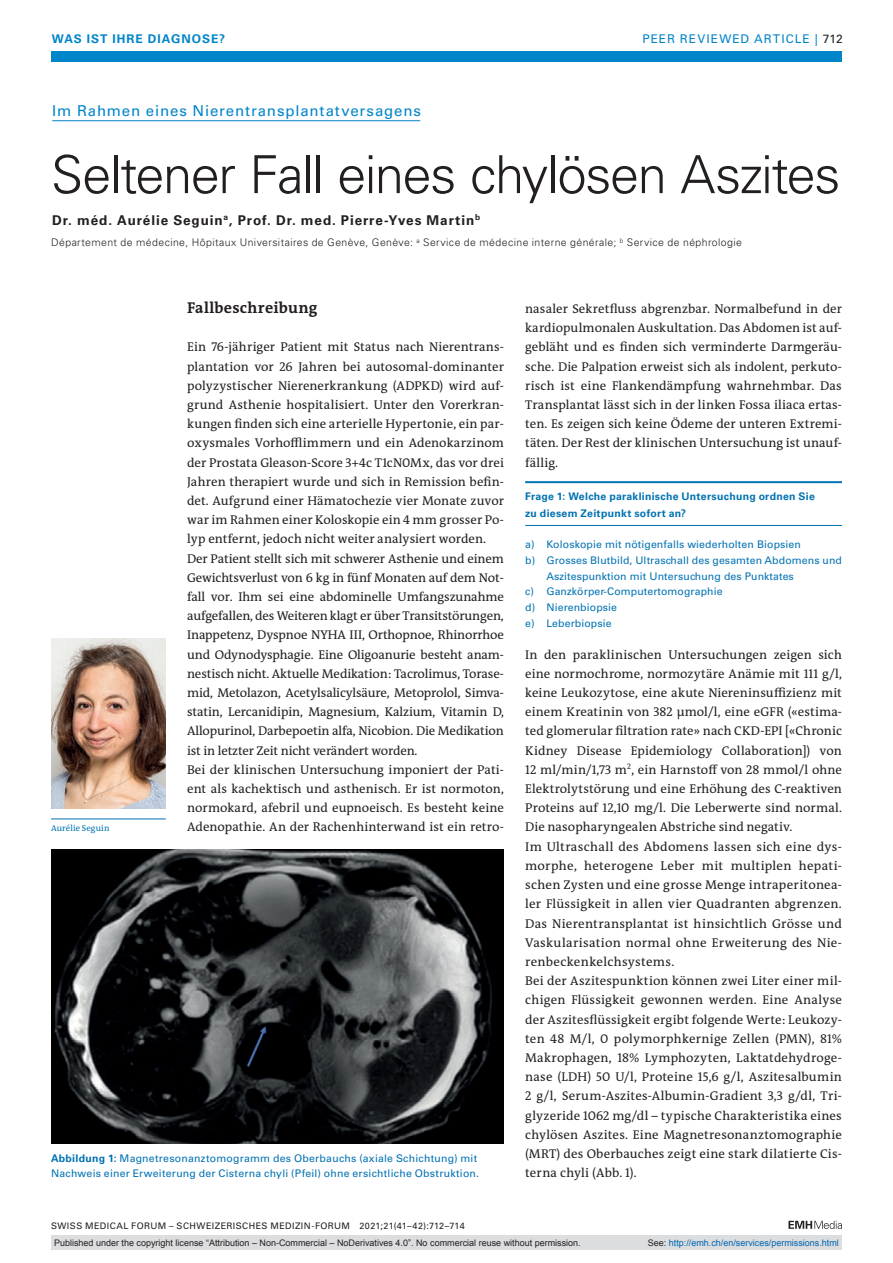
<style>
.page{position:relative;width:893px;height:1263px;background:#fff}
.page>*{position:absolute;margin:0;border:0;box-sizing:border-box;transform-origin:0 0}
.article-title{font:300 52.5px "Univers LT Std";letter-spacing:-.03em;color:#231f20}
.section-h1{font:700 15.75px "The Antiqua B W7";letter-spacing:.015em;color:#231f20}
.pre-heading{font:15px "Univers LT Std";letter-spacing:.06em;color:#0084ca}
.author-notes{font:700 13.5px "Univers LT Std";letter-spacing:.065em;color:#231f20}
.section-pn{font:12.75px/19.2px "The Antiqua B W5 Plain";letter-spacing:.005em;color:#231f20;text-align:justify}
.ressort{font:12px "Univers LT Std";letter-spacing:.085em;color:#0084ca}
.ressort-2{font:700 12px "Univers LT Std";letter-spacing:.085em;color:#0084ca}
.boxed-text{font:10.5px/15.8px "Univers LT Std";letter-spacing:.01em;color:#0072b2}
.fig-caption{font:10.5px/15.8px "Univers LT Std";letter-spacing:.02em;color:#0072b2}
.aff{font:300 10.5px "Univers LT Std";letter-spacing:.04em;color:#231f20}
.boxed-pre-heading{font:700 10.5px/16.5px "Univers LT Std";letter-spacing:.025em;color:#0072b2}
.t1{font:9px "Arial";color:#231f20}
.fusszeile{font:9px "Univers LT Std";letter-spacing:.045em;color:#231f20}
.t2{font:9px "Arial";color:#0066b3}
.portrait-caption{font:8.7px "The Antiqua B W5 Plain";letter-spacing:.015em;color:#0072b2}
.s1{color:#231f20}
.s2{font-weight:700}
</style>
<div class="page">
<div style="left:51px;top:51px;width:791px;height:11px;background:#0084ca"></div>
<svg style="left:788px;top:1221px;width:54px;height:8px"></svg>
<hr style="left:52px;top:120px;width:368px;height:1px;background:#0084ca">
<hr style="left:525px;top:481px;width:317px;height:2px;background:#0072b2">
<hr style="left:525px;top:525px;width:317px;height:1px;background:#0072b2">
<hr style="left:51px;top:819px;width:115px;height:1px;background:#0072b2">
<img style="left:51px;top:638px;width:115px;height:170px">
<img style="left:51px;top:850px;width:453px;height:293px">
<div style="left:51px;top:1235px;width:791px;height:15px;background:#dcdddf"></div>
<p class="ressort-2" style="left:52px;top:31px;width:175px">WAS IST IHRE DIAGNOSE?</p>
<p class="ressort" style="left:642px;top:31px;width:202px">PEER REVIEWED ARTICLE | <span class="s1">712</span></p>
<p class="pre-heading" style="left:52px;top:102px;width:370px">Im Rahmen eines Nierentransplantatversagens</p>
<p class="article-title" style="left:51px;top:143px;width:791px">Seltener Fall eines chylösen Aszites</p>
<p class="author-notes" style="left:52px;top:212px;width:429px">Dr. méd. Aurélie Seguin<sup>a</sup>, Prof. Dr. med. Pierre-Yves Martin<sup>b</sup></p>
<p class="aff" style="left:51px;top:236px;width:692px">Département de médecine, Hôpitaux Universitaires de Genève, Genève: <sup>a</sup> Service de médecine interne générale; <sup>b</sup> Service de néphrologie</p>
<p class="portrait-caption" style="left:51px;top:823px;width:60px">Aurélie Seguin</p>
<p class="section-h1" style="left:187px;top:298px;width:132px">Fallbeschreibung</p>
<p class="section-pn" style="left:187px;top:338px;width:318px">Ein 76-jähriger Patient mit Status nach Nierentrans&shy;plantation vor 26 Jahren bei autosomal-dominanter polyzystischer Nierenerkrankung (ADPKD) wird auf&shy;grund Asthenie hospitalisiert. Unter den Vorerkran&shy;kungen finden sich eine arterielle Hypertonie, ein par&shy;oxysmales Vorhofflimmern und ein Adenokarzinom der Prostata Gleason-Score 3+4c T1cN0Mx, das vor drei Jahren therapiert wurde und sich in Remission befin&shy;det. Aufgrund einer Hämatochezie vier Monate zuvor war im Rahmen einer Koloskopie ein 4 mm grosser Po&shy;lyp entfernt, jedoch nicht weiter analysiert worden.</p>
<p class="section-pn" style="left:187px;top:549px;width:318px">Der Patient stellt sich mit schwerer Asthenie und einem Gewichtsverlust von 6 kg in fünf Monaten auf dem Not&shy;fall vor. Ihm sei eine abdominelle Umfangszunahme aufgefallen, des Weiteren klagt er über Transitstörungen, Inappetenz, Dyspnoe NYHA III, Orthopnoe, Rhinorrhoe und Odynodysphagie. Eine Oligoanurie besteht anam&shy;nestisch nicht. Aktuelle Medikation: Tacrolimus, Torase&shy;mid, Metolazon, Acetylsalicylsäure, Metoprolol, Simva&shy;statin, Lercanidipin, Magnesium, Kalzium, Vitamin D, Allopurinol, Darbepoetin alfa, Nicobion. Die Medikation ist in letzter Zeit nicht verändert worden.</p>
<p class="section-pn" style="left:187px;top:760px;width:318px">Bei der klinischen Untersuchung imponiert der Pati&shy;ent als kachektisch und asthenisch. Er ist normoton, normokard, afebril und eupnoeisch. Es besteht keine Adenopathie. An der Rachenhinterwand ist ein retro-</p>
<p class="fig-caption" style="left:51px;top:1150px;width:430px"><span class="s2">Abbildung 1:</span> Magnetresonanztomogramm des Oberbauchs (axiale Schichtung) mit<br>Nachweis einer Erweiterung der Cisterna chyli (Pfeil) ohne ersichtliche Obstruktion.</p>
<p class="fusszeile" style="left:51px;top:1220px;width:415px">SWISS MEDICAL FORUM – SCHWEIZERISCHES MEDIZIN-FORUM 2021;21(41–42):712–714</p>
<p class="section-pn" style="left:525px;top:299px;width:318px">nasaler Sekretfluss abgrenzbar. Normalbefund in der kardiopulmonalen Auskultation. Das Abdomen ist auf&shy;gebläht und es finden sich verminderte Darmgeräu&shy;sche. Die Palpation erweist sich als indolent, perkuto&shy;risch ist eine Flankendämpfung wahrnehmbar. Das Transplantat lässt sich in der linken Fossa iliaca ertas&shy;ten. Es zeigen sich keine Ödeme der unteren Extremi&shy;täten. Der Rest der klinischen Untersuchung ist unauf&shy;fällig.</p>
<p class="boxed-pre-heading" style="left:525px;top:488px;width:291px">Frage 1: Welche paraklinische Untersuchung ordnen Sie zu diesem Zeitpunkt sofort an?</p>
<p class="boxed-text" style="left:525px;top:537px;width:277px">a) Koloskopie mit nötigenfalls wiederholten Biopsien</p>
<p class="boxed-text" style="left:546px;top:552px;width:297px;text-indent:-21px">b) Grosses Blutbild, Ultraschall des gesamten Abdomens und<br>Aszitespunktion mit Untersuchung des Punktates</p>
<p class="boxed-text" style="left:525px;top:584px;width:199px">c) Ganzkörper-Computertomographie</p>
<p class="boxed-text" style="left:525px;top:600px;width:93px">d) Nierenbiopsie</p>
<p class="boxed-text" style="left:525px;top:615px;width:88px">e) Leberbiopsie</p>
<p class="section-pn" style="left:525px;top:645px;width:318px">In den paraklinischen Untersuchungen zeigen sich eine normochrome, normozytäre Anämie mit 111 g/l, keine Leukozytose, eine akute Niereninsuffizienz mit einem Kreatinin von 382 µmol/l, eine eGFR («estima&shy;ted glomerular filtration rate» nach CKD-EPI [«Chronic Kidney Disease Epidemiology Collaboration]) von 12 ml/min/1,73 m<sup>2</sup>, ein Harnstoff von 28 mmol/l ohne Elektrolytstörung und eine Erhöhung des C-reaktiven Proteins auf 12,10 mg/l. Die Leberwerte sind normal.<br>Die nasopharyngealen Abstriche sind negativ.</p>
<p class="section-pn" style="left:525px;top:837px;width:318px">Im Ultraschall des Abdomens lassen sich eine dys&shy;morphe, heterogene Leber mit multiplen hepati&shy;schen Zysten und eine grosse Menge intraperitonea&shy;ler Flüssigkeit in allen vier Quadranten abgrenzen.<br>Das Nierentransplantat ist hinsichtlich Grösse und Vaskularisation normal ohne Erweiterung des Nie&shy;renbeckenkelchsystems.</p>
<p class="section-pn" style="left:525px;top:971px;width:318px">Bei der Aszitespunktion können zwei Liter einer mil&shy;chigen Flüssigkeit gewonnen werden. Eine Analyse der Aszitesflüssigkeit ergibt folgende Werte: Leukozy&shy;ten 48 M/l, 0 polymorphkernige Zellen (PMN), 81% Makrophagen, 18% Lymphozyten, Laktatdehydroge&shy;nase (LDH) 50 U/l, Proteine 15,6 g/l, Aszitesalbumin 2 g/l, Serum-Aszites-Albumin-Gradient 3,3 g/dl, Tri&shy;glyzeride 1062 mg/dl – typische Charakteristika eines chylösen Aszites. Eine Magnetresonanztomographie (MRT) des Oberbauches zeigt eine stark dilatierte Cis&shy;terna chyli (Abb. 1).</p>
<p class="t1" style="left:54px;top:1237px;width:528px">Published under the copyright license “Attribution – Non-Commercial – NoDerivatives 4.0”. No commercial reuse without permission.</p>
<p class="t2" style="left:648px;top:1237px;width:193px"><span class="s1">See:</span> http://emh.ch/en/services/permissions.html</p>
</div>
